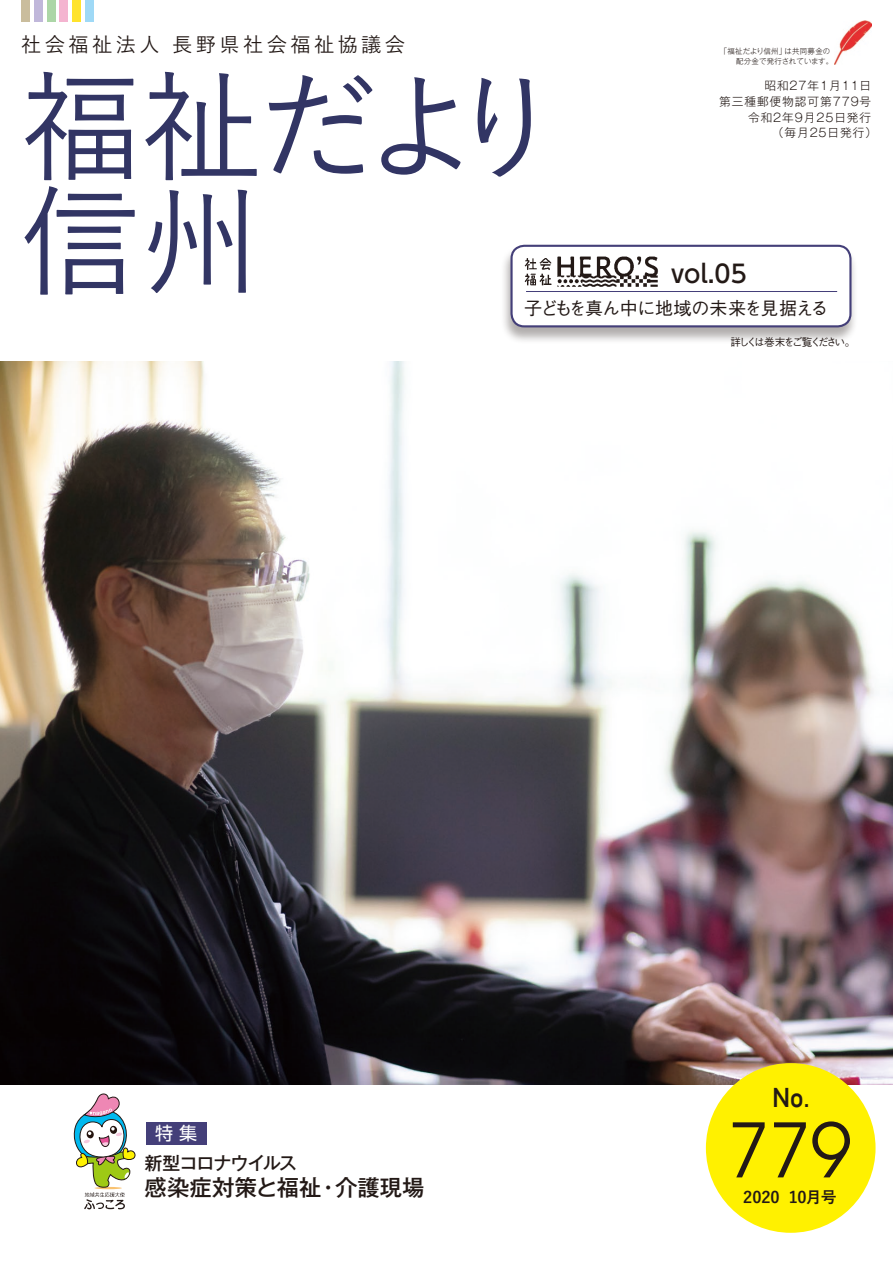
<style>
.page{position:relative;width:893px;height:1263px;background:#fff}
.page>*{position:absolute;margin:0;border:0;box-sizing:border-box;transform-origin:0 0}
.t1{font:500 120.15px/114.9px "Yu Go";letter-spacing:-.03em;color:#323564}
.t2{font:74.4px "Avant Garde";color:#231916}
.t3{font:26.55px "Alte DIN1451 Mittelschrift";color:#231916}
.t4{font:500 24.45px "UD Shin Go Pro";color:#231916}
.t5{font:500 22.35px "Gothic MB101 Pr 6 N";color:#231916}
.t6{font:500 20.25px "Yu Go";letter-spacing:.17em;color:#231916}
.t7{font:500 18px "Gothic BBB Pro";letter-spacing:-.05em;color:#231916}
.t8{font:500 18px "Gothic MB101 Pr 6 N";letter-spacing:-.06em;color:#231916}
.t9{font:18px "UD Shin Go Pro";color:#fff}
.t10{font:700 15.9px "Yu Go";letter-spacing:-.015em;color:#231916}
.t11{font:300 11.7px "Gothic MB101 Pr 6 N";letter-spacing:.08em;color:#231916}
.t12{font:500 10.65px "Gothic BBB Pro";letter-spacing:-.215em;color:#231916}
.t13{font:300 7.5px/9.6px "Gothic MB101 Pr 6 N";letter-spacing:.02em;color:#231916}
</style>
<div class="page">
<div style="left:146px;top:1121px;width:60px;height:23px;background:#443f79"></div>
<img style="left:0;top:361px;width:893px;height:723px">
<div style="left:706px;top:1063px;width:169px;height:170px;background:#fff100;border-radius:50%"></div>
<div style="left:21px;top:0;width:9px;height:21px;background:#cabd9d"></div>
<div style="left:34px;top:0;width:9px;height:21px;background:#c0b7da"></div>
<div style="left:47px;top:0;width:8px;height:21px;background:#acd6a7"></div>
<div style="left:60px;top:0;width:8px;height:21px;background:#f4b4d0"></div>
<div style="left:72px;top:0;width:9px;height:21px;background:#ffe32c"></div>
<div style="left:85px;top:0;width:9px;height:21px;background:#9fd9f6"></div>
<img style="left:834px;top:21px;width:38px;height:43px">
<div style="left:500px;top:245px;width:358px;height:99px;background:#231916;opacity:.35"></div>
<div style="left:512px;top:246px;width:338px;height:80px;background:#fff;border-radius:13px"></div>
<div style="left:510px;top:245px;width:341px;height:82px;border:2px solid #443f79;border-radius:13px"></div>
<img style="left:524px;top:256px;width:134px;height:31px">
<hr style="left:526px;top:291px;width:311px;height:1px;background:#443f79">
<svg style="left:73px;top:1093px;width:63px;height:116px"></svg>
<h3 class="t6" style="left:21px;top:26px;width:140px">社会福祉法人</h3>
<h3 class="t6" style="left:172px;top:26px;width:234px">長野県社会福祉協議会</h3>
<p class="t13" style="left:736px;top:46px;width:99px;text-indent:-16px">「福祉だより信州」<br>配分金で発行されています。</p>
<p class="t13" style="left:785px;top:46px;width:47px">は共同募金の</p>
<h1 class="t1" style="left:21px;top:55px;width:546px">福祉だより信州</h1>
<p class="t11" style="left:764px;top:75px;width:108px">昭和27年1月11日</p>
<p class="t11" style="left:719px;top:91px;width:154px">第三種郵便物認可第779号</p>
<p class="t11" style="left:748px;top:107px;width:125px">令和2年9月25日発行</p>
<p class="t11" style="left:772px;top:123px;width:107px">（毎月25日発行(</p>
<h3 class="t4" style="left:671px;top:254px;width:77px">vol.05</h3>
<h3 class="t7" style="left:524px;top:294px;width:306px">子どもを真ん中に地域の未来を見据える</h3>
<p class="t12" style="left:730px;top:334px;width:127px">詳しくは巻末をご覧ください。</p>
<h3 class="t9" style="left:155px;top:1118px;width:44px">特集</h3>
<h3 class="t8" style="left:145px;top:1148px;width:154px">新型コロナウイルス</h3>
<h3 class="t5" style="left:145px;top:1169px;width:178px">感染症対策と福祉</h3>
<h3 class="t5" style="left:335px;top:1169px;width:91px">介護現場</h3>
<h3 class="t5" style="left:317px;top:1169px;width:24px">・</h3>
<h3 class="t3" style="left:772px;top:1081px;width:39px">No.</h3>
<h2 class="t2" style="left:728px;top:1106px;width:125px">779</h2>
<h3 class="t10" style="left:789px;top:1188px;width:49px">10月号</h3>
<h3 class="t10" style="left:743px;top:1188px;width:38px">2020</h3>
</div>
